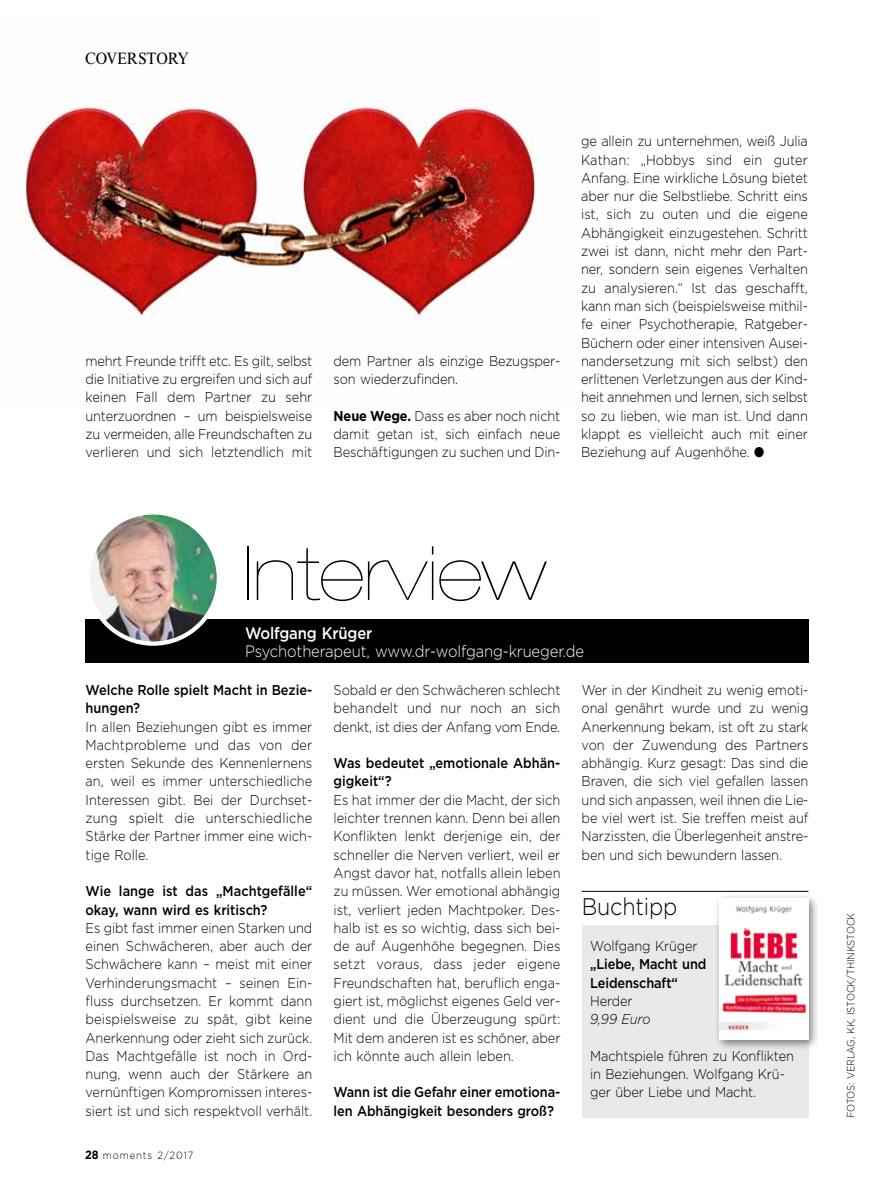
<style>
.page{position:relative;width:893px;height:1191px;background:#fff}
.page>*{position:absolute;margin:0;border:0;box-sizing:border-box;transform-origin:0 0}
.t1{font:200 expanded 75px "Helvetica Neue LT Pro";color:#000}
.t2{font:300 24px "Gotham";color:#000;scale:.9 1}
.t3{font:300 16.5px "Gotham";letter-spacing:-.01em;color:#fff;scale:.9 1}
.t4{font:500 16.5px "Gotham";letter-spacing:-.01em;color:#fff;scale:.9 1}
.t5{font:16.5px "Times New Roman MT Std";color:#000;scale:.9 1}
.t6{font:300 14.25px/18.3px "Gotham";letter-spacing:-.01em;color:#000;text-align:justify;scale:.9 1}
.t7{font:500 14.25px/18.3px "Gotham";letter-spacing:-.01em;color:#000;scale:.9 1}
.t8{font:italic 300 14.25px "Gotham";letter-spacing:-.01em;color:#000;scale:.9 1}
.t9{font:300 10.5px "Gotham";letter-spacing:-.01em;color:#000;scale:.9 1}
.s1{font-weight:700}
.s2{font-weight:700;font-size:12px}
</style>
<div class="page">
<img style="left:20px;top:104px;width:516px;height:219px">
<div style="left:85px;top:619px;width:723px;height:44px;background:#000"></div>
<img style="left:88px;top:512px;width:131px;height:131px;border-radius:66px">
<div style="left:86px;top:510px;width:135px;height:136px;border:4px solid #fff;border-radius:50%"></div>
<div style="left:582px;top:925px;width:226px;height:192px;background:#eae8e8"></div>
<div style="left:714px;top:892px;width:106px;height:158px;background:#000;opacity:.5"></div>
<img style="left:719px;top:898px;width:89px;height:141px">
<hr style="left:582px;top:891px;width:226px;height:1px;background:#000">
<p class="t5" style="left:85px;top:49px;width:117px">COVERSTORY</p>
<p class="t6" style="left:86px;top:351px;width:254px">mehrt Freunde trifft etc. Es gilt, selbst die I nitiative zu ergreifen und sich auf keinen Fall dem Partner zu sehr unterzuordnen – um beispielsweise zu vermeiden, alle Freundschaften zu verlieren und sich letztendlich mit</p>
<p class="t6" style="left:334px;top:351px;width:253px">dem Partner als einzige Bezugsper&shy;son wiederzufinden.</p>
<p class="t6" style="left:334px;top:406px;width:254px"><span class="s1">Neue Wege.</span> Dass es aber noch nicht damit getan ist, sich einfach neue Beschäftigungen zu suchen und Din-</p>
<p class="t6" style="left:581px;top:132px;width:254px">ge allein zu unternehmen, weiß Julia Kathan: „Hobbys sind ein guter Anfang. Eine wirkliche Lösung bietet aber nur die Selbstliebe. Schritt eins ist, sich zu outen und die eigene Abhängigkeit einzugestehen. Schritt zwei ist dann, nicht mehr den Part&shy;ner, sondern sein eigenes Verhalten zu analysieren.“ Ist das geschafft, kann man sich (beispielsweise mithil&shy;fe einer Psychotherapie, Ratgeber-Büchern oder einer intensiven Ausei&shy;nandersetzung mit sich selbst) den erlittenen Verletzungen aus der Kind&shy;heit annehmen und lernen, sich selbst so zu lieben, wie man ist. U nd dann klappt es vielleicht auch mit einer Beziehung auf Augenhöhe. ●</p>
<h1 class="t1" style="left:243px;top:529px;width:305px">Interview</h1>
<p class="t4" style="left:245px;top:622px;width:143px">Wolfgang Krüger</p>
<p class="t3" style="left:245px;top:640px;width:378px">Psychotherapeut, www.dr-wolfgang-krueger.de</p>
<p class="t7" style="left:86px;top:680px;width:253px">Welche Rolle spielt Macht in Bezie&shy;hungen?</p>
<p class="t6" style="left:86px;top:717px;width:254px">I n allen Beziehungen gibt es immer Machtprobleme und das von der ersten Sekunde des Kennenlernens an, weil es immer unterschiedliche I nteressen gibt. Bei der Durchset&shy;zung spielt die unterschiedliche Stärke der Partner immer eine wich&shy;tige Rolle.</p>
<p class="t7" style="left:86px;top:882px;width:253px">Wie lange ist das „Machtgefälle“ okay, wann wird es kritisch?</p>
<p class="t6" style="left:86px;top:918px;width:254px">Es gibt fast immer einen Starken und einen Schwächeren, aber auch der Schwächere kann – meist mit einer Verhinderungsmacht – seinen Ein&shy;fluss durchsetzen. Er kommt dann beispielsweise zu spät, gibt keine Anerkennung oder zieht sich zurück.<br>Das Machtgefälle ist noch in Ord&shy;nung, wenn auch der Stärkere an vernünftigen Kompromissen interes&shy;siert ist und sich respektvoll verhält.</p>
<p class="t9" style="left:85px;top:1149px;width:122px"><span class="s2">28</span> moments 2/2017</p>
<p class="t6" style="left:334px;top:680px;width:254px">Sobald er den Schwächeren schlecht behandelt und nur noch an sich denkt, ist dies der Anfang vom Ende.</p>
<p class="t7" style="left:334px;top:754px;width:253px">Was bedeutet „emotionale Abhän&shy;gigkeit“?</p>
<p class="t6" style="left:334px;top:790px;width:254px">Es hat immer der die Macht, der sich leichter trennen kann. Denn bei allen Konflikten lenkt derjenige ein, der schneller die Nerven verliert, weil er Angst davor hat, notfalls allein leben zu müssen. Wer emotional abhängig ist, verliert jeden Machtpoker. Des&shy;halb ist es so wichtig, dass sich bei&shy;de auf Augenhöhe begegnen. Dies setzt voraus, dass jeder eigene Freundschaften hat, beruflich enga&shy;giert ist, möglichst eigenes Geld ver&shy;dient und die Überzeugung spürt:<br>M it dem anderen ist es schöner, aber ich könnte auch allein leben.</p>
<p class="t7" style="left:334px;top:1083px;width:253px">Wann ist die Gefahr einer emotiona&shy;len Abhängigkeit besonders groß?</p>
<p class="t6" style="left:582px;top:680px;width:254px">Wer in der Kindheit zu wenig emoti&shy;onal genährt wurde und zu wenig Anerkennung bekam, ist oft zu stark von der Zuwendung des Partners abhängig. Kurz gesagt: Das sind die Braven, die sich viel gefallen lassen und sich anpassen, weil ihnen die Lie&shy;be viel wert ist. Sie treffen meist auf Narzissten, die Überlegenheit anstre&shy;ben und sich bewundern lassen.</p>
<h2 class="t2" style="left:582px;top:891px;width:108px">Buchtipp</h2>
<p class="t6" style="left:590px;top:936px;width:121px">Wolfgang Krüger</p>
<p class="t7" style="left:590px;top:955px;width:131px">„Liebe, Macht und<br>Leidenschaft“</p>
<p class="t6" style="left:590px;top:991px;width:49px">Herder</p>
<p class="t8" style="left:590px;top:1010px;width:69px">9,99 Euro</p>
<p class="t6" style="left:590px;top:1046px;width:228px;text-align:left">Machtspiele führen zu Konflikten in Beziehungen. Wolfgang Krü&shy;ger über Liebe und Macht.</p>
<p class="t9" style="left:844px;top:1117px;width:229px;rotate:-90deg">fotos: verlag, kk, istock/thinkstock</p>
</div>
